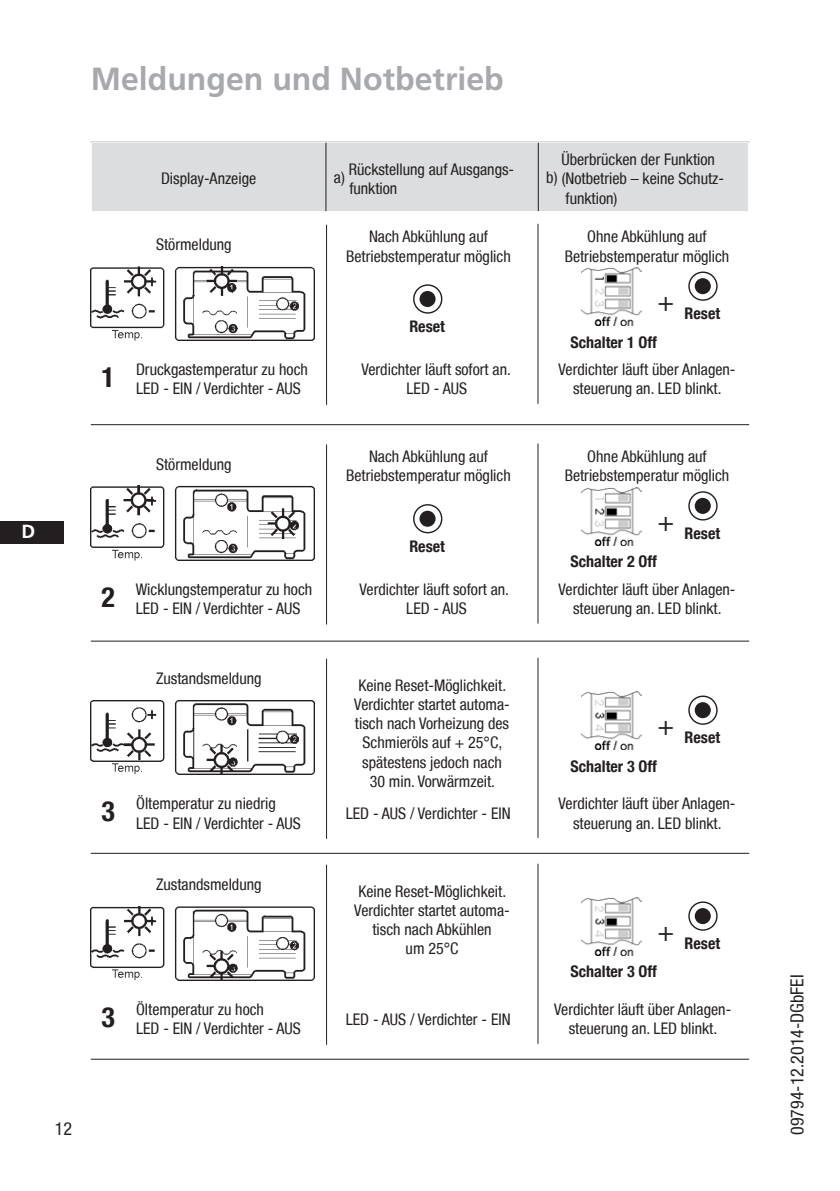
<style>
.page{position:relative;width:840px;height:1191px;background:#fff}
.page>*{position:absolute;margin:0;border:0;box-sizing:border-box;transform-origin:0 0}
.t1{font:700 32px "Frutiger LT Com";color:#a8a9ad}
.t2{font:700 condensed 28px "Helvetica Neue LT";color:#231f20}
.t3{font:700 19px "Frutiger LT Com";color:#fff}
.t4{font:condensed 18px "Helvetica Neue LT";color:#231f20}
.t5{font:condensed 16px/19.2px "Helvetica Neue LT";color:#231f20;text-align:center}
.t6{font:700 condensed 16px "Helvetica Neue LT";color:#231f20}
</style>
<div class="page">
<div style="left:0;top:521px;width:63px;height:23px;background:#231f20"></div>
<img style="left:91px;top:486px;width:223px;height:74px">
<hr style="left:537px;top:443px;width:1px;height:180px;background:#231f20">
<hr style="left:326px;top:444px;width:1px;height:180px;background:#231f20">
<div style="left:419px;top:511px;width:16px;height:16px;background:#231f20;border-radius:50%"></div>
<div style="left:413px;top:504px;width:29px;height:29px;border:1px solid #231f20;border-radius:50%"></div>
<img style="left:581px;top:487px;width:60px;height:58px">
<div style="left:694px;top:498px;width:16px;height:16px;background:#231f20;border-radius:50%"></div>
<div style="left:688px;top:491px;width:29px;height:29px;border:1px solid #231f20;border-radius:50%"></div>
<hr style="left:91px;top:640px;width:657px;height:1px;background:#231f20">
<img style="left:91px;top:700px;width:223px;height:74px">
<hr style="left:537px;top:658px;width:1px;height:180px;background:#231f20">
<hr style="left:326px;top:659px;width:1px;height:180px;background:#231f20">
<img style="left:581px;top:691px;width:60px;height:58px">
<div style="left:694px;top:702px;width:16px;height:16px;background:#231f20;border-radius:50%"></div>
<div style="left:688px;top:695px;width:29px;height:30px;border:1px solid #231f20;border-radius:50%"></div>
<hr style="left:91px;top:853px;width:657px;height:1px;background:#231f20">
<hr style="left:91px;top:424px;width:657px;height:1px;background:#231f20">
<img style="left:91px;top:266px;width:223px;height:74px">
<hr style="left:537px;top:224px;width:1px;height:180px;background:#231f20">
<hr style="left:326px;top:225px;width:1px;height:180px;background:#231f20">
<div style="left:419px;top:291px;width:16px;height:16px;background:#231f20;border-radius:50%"></div>
<div style="left:413px;top:284px;width:29px;height:30px;border:1px solid #231f20;border-radius:50%"></div>
<img style="left:581px;top:267px;width:60px;height:58px">
<div style="left:694px;top:278px;width:16px;height:16px;background:#231f20;border-radius:50%"></div>
<div style="left:688px;top:271px;width:29px;height:30px;border:1px solid #231f20;border-radius:50%"></div>
<img style="left:91px;top:906px;width:223px;height:74px">
<hr style="left:537px;top:863px;width:1px;height:180px;background:#231f20">
<hr style="left:326px;top:864px;width:1px;height:180px;background:#231f20">
<img style="left:581px;top:897px;width:60px;height:58px">
<div style="left:694px;top:908px;width:16px;height:16px;background:#231f20;border-radius:50%"></div>
<div style="left:688px;top:901px;width:29px;height:29px;border:1px solid #231f20;border-radius:50%"></div>
<hr style="left:91px;top:1058px;width:657px;height:1px;background:#231f20">
<div style="left:92px;top:143px;width:655px;height:68px;background:#dcdddf"></div>
<hr style="left:325px;top:143px;width:1px;height:68px;background:#231f20">
<hr style="left:537px;top:143px;width:1px;height:68px;background:#231f20">
<p class="t3" style="left:21px;top:520px;width:15px">D</p>
<h1 class="t1" style="left:91px;top:60px;width:414px">Meldungen und Notbetrieb</h1>
<p class="t5" style="left:561px;top:150px;width:155px">Überbrücken der Funktion</p>
<p class="t5" style="left:565px;top:188px;width:53px">funktion)</p>
<p class="t5" style="left:161px;top:169px;width:97px">Display-Anzeige</p>
<p class="t5" style="left:334px;top:167px;width:12px">a)</p>
<p class="t5" style="left:348px;top:159px;width:167px;text-align:left">Rückstellung auf Ausgangs&shy;funktion</p>
<p class="t5" style="left:546px;top:169px;width:179px">b) (Notbetrieb – keine Schutz-</p>
<p class="t5" style="left:156px;top:235px;width:77px">Störmeldung</p>
<p class="t5" style="left:346px;top:227px;width:166px">Nach Abkühlung auf<br>Betriebstemperatur möglich</p>
<p class="t5" style="left:564px;top:227px;width:166px">Ohne Abkühlung auf<br>Betriebstemperatur möglich</p>
<h2 class="t2" style="left:101px;top:360px;width:15px">1</h2>
<p class="t6" style="left:409px;top:317px;width:37px">Reset</p>
<p class="t6" style="left:657px;top:304px;width:64px"><sup>+</sup> Reset</p>
<p class="t6" style="left:570px;top:332px;width:88px">Schalter 1 Off</p>
<p class="t5" style="left:136px;top:360px;width:173px;text-align:left">Druckgastemperatur zu hoch<br>LED - EIN / Verdichter - AUS</p>
<p class="t5" style="left:558px;top:360px;width:178px">Verdichter läuft über Anlagen&shy;steuerung an. LED blinkt.</p>
<p class="t5" style="left:361px;top:360px;width:151px">Verdichter läuft sofort an.<br>LED - AUS</p>
<p class="t5" style="left:156px;top:454px;width:77px">Störmeldung</p>
<p class="t5" style="left:346px;top:447px;width:166px">Nach Abkühlung auf<br>Betriebstemperatur möglich</p>
<p class="t5" style="left:564px;top:447px;width:166px">Ohne Abkühlung auf<br>Betriebstemperatur möglich</p>
<p class="t6" style="left:409px;top:536px;width:37px">Reset</p>
<p class="t6" style="left:657px;top:523px;width:64px"><sup>+</sup> Reset</p>
<p class="t6" style="left:570px;top:552px;width:88px">Schalter 2 Off</p>
<h2 class="t2" style="left:101px;top:580px;width:15px">2</h2>
<p class="t5" style="left:359px;top:579px;width:151px">Verdichter läuft sofort an.<br>LED - AUS</p>
<p class="t5" style="left:136px;top:579px;width:178px;text-align:left">Wicklungstemperatur zu hoch<br>LED - EIN / Verdichter - AUS</p>
<p class="t5" style="left:558px;top:579px;width:178px">Verdichter läuft über Anlagen&shy;steuerung an. LED blinkt.</p>
<h2 class="t2" style="left:101px;top:794px;width:15px">3</h2>
<h2 class="t2" style="left:101px;top:1000px;width:15px">3</h2>
<p class="t5" style="left:156px;top:668px;width:107px">Zustandsmeldung</p>
<p class="t5" style="left:354px;top:675px;width:157px">Keine Reset-Möglichkeit.<br>Verdichter startet automa&shy;tisch nach Vorheizung des<br>Schmieröls auf + 25°C, spätestens jedoch nach<br>30 min. Vorwärmzeit.</p>
<p class="t6" style="left:657px;top:728px;width:64px"><sup>+</sup> Reset</p>
<p class="t6" style="left:570px;top:756px;width:88px">Schalter 3 Off</p>
<p class="t5" style="left:136px;top:794px;width:166px;text-align:left">Öltemperatur zu niedrig<br>LED - EIN / Verdichter - AUS</p>
<p class="t5" style="left:558px;top:794px;width:178px">Verdichter läuft über Anlagen&shy;steuerung an. LED blinkt.</p>
<p class="t5" style="left:345px;top:803px;width:166px">LED - AUS / Verdichter - EIN</p>
<p class="t5" style="left:156px;top:874px;width:107px">Zustandsmeldung</p>
<p class="t5" style="left:354px;top:881px;width:157px">Keine Reset-Möglichkeit.<br>Verdichter startet automa&shy;tisch nach Abkühlen<br>um 25°C</p>
<p class="t6" style="left:657px;top:934px;width:64px"><sup>+</sup> Reset</p>
<p class="t6" style="left:570px;top:962px;width:88px">Schalter 3 Off</p>
<p class="t5" style="left:136px;top:999px;width:166px;text-align:left">Öltemperatur zu hoch<br>LED - EIN / Verdichter - AUS</p>
<p class="t5" style="left:554px;top:999px;width:178px">Verdichter läuft über Anlagen&shy;steuerung an. LED blinkt.</p>
<p class="t5" style="left:345px;top:1009px;width:166px">LED - AUS / Verdichter - EIN</p>
<p class="t4" style="left:55px;top:1118px;width:19px">12</p>
<p class="t4" style="left:786px;top:1134px;width:162px;rotate:-90deg">09794-12.2014-DGbFEI</p>
</div>
